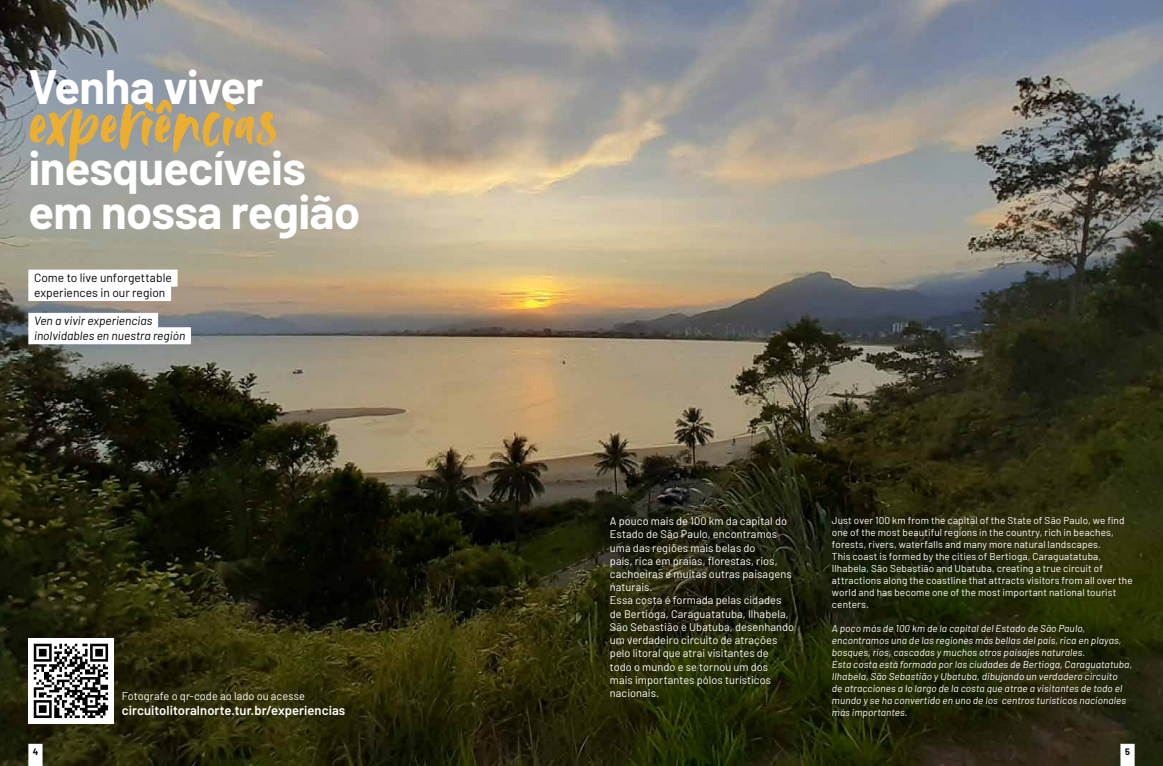
<style>
.page{position:relative;width:1163px;height:766px;background:#fff}
.page>*{position:absolute;margin:0;border:0;box-sizing:border-box;transform-origin:0 0}
.t1{font:80px "Avallon";letter-spacing:.005em;color:#ecae30}
.t2{font:700 47px/44px "Barlow";letter-spacing:-.015em;color:#fff}
.t3{font:600 13px "Barlow";letter-spacing:.005em;color:#fff}
.t4{font:italic 12px/14.4px "Barlow";color:#000}
.t5{font:12px/14.4px "Barlow";color:#000}
.t6{font:11px/13.2px "Barlow";letter-spacing:.005em;color:#fff}
.t7{font:italic 10px/12px "Barlow";letter-spacing:.01em;color:#fff}
.t8{font:10px/12px "Barlow";letter-spacing:.01em;color:#fff}
.t9{font:700 9px "Barlow";color:#000}
</style>
<div class="page">
<img style="left:0;top:0;width:1162px;height:765px">
<div style="left:28px;top:269px;width:149px;height:17px;background:#fff"></div>
<div style="left:28px;top:284px;width:143px;height:17px;background:#fff"></div>
<div style="left:28px;top:313px;width:130px;height:17px;background:#fff"></div>
<div style="left:28px;top:327px;width:163px;height:17px;background:#fff"></div>
<div style="left:28px;top:638px;width:85px;height:85px;background:#fff"></div>
<svg style="left:33px;top:643px;width:76px;height:76px"></svg>
<svg style="left:34px;top:643px;width:74px;height:74px"></svg>
<div style="left:28px;top:743px;width:15px;height:22px;background:#fff"></div>
<div style="left:1120px;top:743px;width:14px;height:22px;background:#fff"></div>
<h2 class="t2" style="left:28px;top:62px;width:237px">Venha viver</h2>
<h1 class="t1" style="left:28px;top:70px;width:251px">experiências</h1>
<h2 class="t2" style="left:28px;top:143px;width:333px">inesquecíveis em nossa região</h2>
<p class="t5" style="left:34px;top:269px;width:139px">Come to live unforgettable experiences in our region</p>
<p class="t4" style="left:34px;top:313px;width:153px">Ven a vivir experiencias inolvidables en nuestra región</p>
<p class="t6" style="left:122px;top:688px;width:185px">Fotografe o qr-code ao lado ou acesse</p>
<p class="t3" style="left:122px;top:700px;width:225px">circuitolitoralnorte.tur.br/experiencias</p>
<p class="t6" style="left:609px;top:513px;width:186px">A pouco mais de 100 km da capital do<br>Estado de São Paulo, encontramos uma das regiões mais belas do<br>país, rica em praias, florestas, rios, cachoeiras e muitas outras paisagens naturais.<br>Essa costa é formada pelas cidades de Bertioga, Caraguatatuba, Ilhabela,<br>São Sebastião e Ubatuba, desenhando um verdadeiro circuito de atrações pelo litoral que atrai visitantes de<br>todo o mundo e se tornou um dos<br>mais importantes pólos turísticos nacionais.</p>
<p class="t8" style="left:831px;top:513px;width:302px">Just over 100 km from the capital of the State of São Paulo, we find one of the most beautiful regions in the country, rich in beaches, forests, rivers, waterfalls and many more natural landscapes.<br>This coast is formed by the cities of Bertioga, Caraguatatuba, Ilhabela, São Sebastião and Ubatuba, creating a true circuit of attractions along the coastline that attracts visitors from all over the world and has become one of the most important national tourist centers.</p>
<p class="t7" style="left:831px;top:621px;width:302px">A poco más de 100 km de la capital del Estado de São Paulo, encontramos una de las regiones más bellas del país, rica en playas, bosques, ríos, cascadas y muchos otros paisajes naturales.<br>Esta costa está formada por las ciudades de Bertioga, Caraguatatuba, Ilhabela, São Sebastião y Ubatuba, dibujando un verdadero circuito<br>de atracciones a lo largo de la costa que atrae a visitantes de todo el mundo y se ha convertido en uno de los centros turísticos nacionales más importantes.</p>
<p class="t9" style="left:33px;top:745px;width:7px">4</p>
<p class="t9" style="left:1124px;top:745px;width:6px">5</p>
</div>
